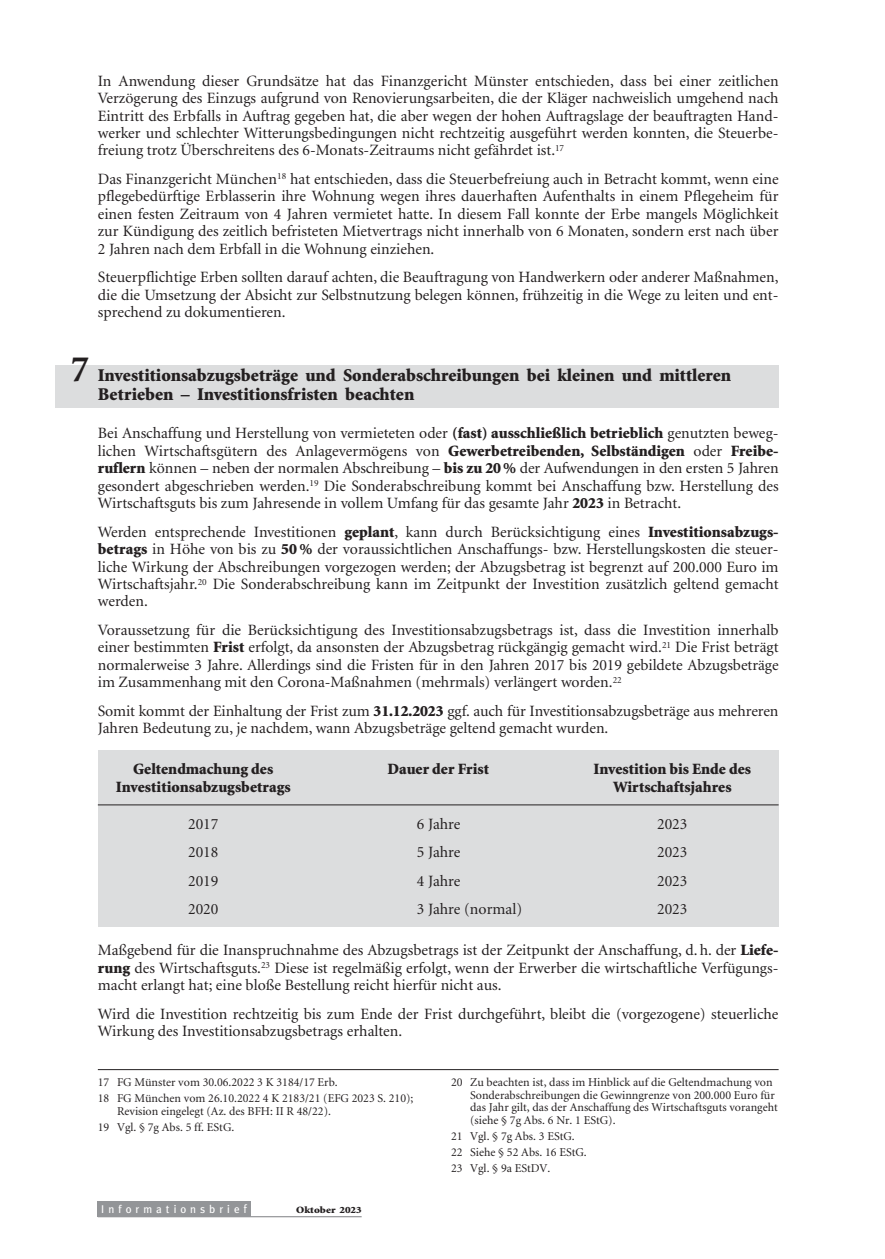
<style>
.page{position:relative;width:885px;height:1259px;background:#fff}
.page>*{position:absolute;margin:0;border:0;box-sizing:border-box;transform-origin:0 0}
.t1{font:900 18px/19.2px "Minion";color:#231f20}
.t2{font:15.75px/17.4px "Minion";color:#231f20;text-align:justify}
.t3{font:900 15.75px "Minion";color:#231f20}
.t4{font:12px/15.9px "Minion";color:#231f20}
.t5{font:11.25px "Meta";letter-spacing:.36em;color:#fff}
.t6{font:900 9.6px "Minion";color:#231f20;scale:1.15 1}
.s1{font-weight:700;font-size:37.5px}
.s2{font-weight:900}
.s3{font-size:12px}
</style>
<div class="page">
<div style="left:98px;top:750px;width:680px;height:177px;background:#dcddde"></div>
<div style="left:55px;top:365px;width:723px;height:43px;background:#dcddde"></div>
<div style="left:98px;top:1200px;width:153px;height:16px;background:#939598"></div>
<hr style="left:98px;top:1216px;width:263px;height:1px;background:#939598">
<hr style="left:98px;top:804px;width:680px;height:1px;background:#231f20">
<hr style="left:98px;top:1069px;width:680px;height:1px;background:#231f20">
<p class="t2" style="left:98px;top:73px;width:682px">In Anwendung dieser Grundsätze hat das Finanzgericht Münster entschieden, dass bei einer zeitlichen Verzögerung des Einzugs aufgrund von Renovierungsarbeiten, die der Kläger nachweislich umgehend nach Eintritt des Erbfalls in Auftrag gegeben hat, die aber wegen der hohen Auftragslage der beauftragten Hand&shy;werker und schlechter Witterungsbedingungen nicht rechtzeitig ausgeführt werden konnten, die Steuerbe&shy;freiung trotz Überschreitens des 6-Monats-Zeitraums nicht gefährdet ist.<sup>17</sup></p>
<p class="t2" style="left:98px;top:171px;width:682px">Das Finanzgericht München<sup>18</sup> hat entschieden, dass die Steuerbefreiung auch in Betracht kommt, wenn eine pflegebedürftige Erblasserin ihre Wohnung wegen ihres dauerhaften Aufenthalts in einem Pflegeheim für einen festen Zeitraum von 4 Jahren vermietet hatte. In diesem Fall konnte der Erbe mangels Möglichkeit zur Kündigung des zeitlich befristeten Mietvertrags nicht innerhalb von 6 Monaten, sondern erst nach über 2 Jahren nach dem Erbfall in die Wohnung einziehen.</p>
<p class="t2" style="left:98px;top:270px;width:682px">Steuerpflichtige Erben sollten darauf achten, die Beauftragung von Handwerkern oder anderer Maßnahmen, die die Umsetzung der Absicht zur Selbstnutzung belegen können, frühzeitig in die Wege zu leiten und ent&shy;sprechend zu dokumentieren.</p>
<p class="t1" style="left:98px;top:367px;width:634px;text-indent:-27px"><span class="s1">7</span> Investitionsabzugsbeträge und Sonderabschreibungen bei kleinen und mittleren<br>Betrieben – Investitionsfristen beachten</p>
<p class="t2" style="left:98px;top:426px;width:682px">Bei Anschaffung und Herstellung von vermieteten oder <span class="s2">(fast) ausschließlich betrieblich</span> genutzten beweg&shy;lichen Wirtschaftsgütern des Anlagevermögens von <span class="s2">Gewerbetreibenden, Selbständigen</span> oder <span class="s2">Freibe&shy;ruflern</span> können – neben der normalen Abschreibung – <span class="s2">bis zu 20 %</span> der Aufwendungen in den ersten 5 Jahren gesondert abgeschrieben werden.<sup>19</sup> Die Sonderabschreibung kommt bei Anschaffung bzw. Herstellung des Wirtschaftsguts bis zum Jahresende in vollem Umfang für das gesamte Jahr <span class="s2">2023</span> in Betracht.</p>
<p class="t2" style="left:98px;top:524px;width:682px">Werden entsprechende Investitionen <span class="s2">geplant</span>, kann durch Berücksichtigung eines <span class="s2">Investitionsabzugs&shy;betrags</span> in Höhe von bis zu <span class="s2">50 %</span> der voraussichtlichen Anschaffungs- bzw. Herstellungskosten die steuer&shy;liche Wirkung der Abschreibungen vorgezogen werden; der Abzugsbetrag ist begrenzt auf 200.000 Euro im Wirtschaftsjahr.<sup>20</sup> Die Sonderabschreibung kann im Zeitpunkt der Investition zusätzlich geltend gemacht werden.</p>
<p class="t2" style="left:98px;top:622px;width:682px">Voraussetzung für die Berücksichtigung des Investitionsabzugsbetrags ist, dass die Investition innerhalb einer bestimmten <span class="s2">Frist</span> erfolgt, da ansonsten der Abzugsbetrag rückgängig gemacht wird.<sup>21</sup> Die Frist beträgt normalerweise 3 Jahre. Allerdings sind die Fristen für in den Jahren 2017 bis 2019 gebildete Abzugsbeträge im Zusammenhang mit den Corona-Maßnahmen (mehrmals) verlängert worden.<sup>22</sup></p>
<p class="t2" style="left:98px;top:703px;width:682px">Somit kommt der Einhaltung der Frist zum <span class="s2">31.12.2023</span> ggf. auch für Investitionsabzugsbeträge aus mehreren<br>Jahren Bedeutung zu, je nachdem, wann Abzugsbeträge geltend gemacht wurden.</p>
<p class="t3" style="left:133px;top:763px;width:141px">Geltendmachung des</p>
<p class="t3" style="left:387px;top:763px;width:103px">Dauer der Frist</p>
<p class="t3" style="left:593px;top:763px;width:159px">Investition bis Ende des</p>
<p class="t3" style="left:116px;top:780px;width:176px">Investitionsabzugsbetrags</p>
<p class="t3" style="left:613px;top:780px;width:120px">Wirtschaftsjahres</p>
<p class="t2" style="left:188px;top:816px;width:32px">2017</p>
<p class="t2" style="left:417px;top:816px;width:45px">6 Jahre</p>
<p class="t2" style="left:657px;top:816px;width:32px">2023</p>
<p class="t2" style="left:188px;top:845px;width:32px">2018</p>
<p class="t2" style="left:417px;top:845px;width:45px">5 Jahre</p>
<p class="t2" style="left:657px;top:845px;width:32px">2023</p>
<p class="t2" style="left:188px;top:873px;width:32px">2019</p>
<p class="t2" style="left:417px;top:873px;width:45px">4 Jahre</p>
<p class="t2" style="left:657px;top:873px;width:32px">2023</p>
<p class="t2" style="left:188px;top:901px;width:32px">2020</p>
<p class="t2" style="left:417px;top:901px;width:107px">3 Jahre (normal)</p>
<p class="t2" style="left:657px;top:901px;width:32px">2023</p>
<p class="t2" style="left:98px;top:943px;width:682px">Maßgebend für die Inanspruchnahme des Abzugsbetrags ist der Zeitpunkt der Anschaffung, d. h. der <span class="s2">Liefe&shy;rung</span> des Wirtschaftsguts.<sup>23</sup> Diese ist regelmäßig erfolgt, wenn der Erwerber die wirtschaftliche Verfügungs&shy;macht erlangt hat; eine bloße Bestellung reicht hierfür nicht aus.</p>
<p class="t2" style="left:98px;top:1006px;width:682px">Wird die Investition rechtzeitig bis zum Ende der Frist durchgeführt, bleibt die (vorgezogene) steuerliche<br>Wirkung des Investitionsabzugsbetrags erhalten.</p>
<p class="t4" style="left:98px;top:1075px;width:317px">17 FG Münster vom 30.06.2022 3 K 3184/17 Erb.<br>18 FG München vom 26.10.2022 4 K 2183/21 (EFG 2023 S. 210);</p>
<p class="t4" style="left:98px;top:1103px;width:234px;text-indent:19px">Revision eingelegt (Az. des BFH: II R 48/22).<br>19 Vgl. § 7g Abs. 5 ff. EStG.</p>
<p class="t4" style="left:470px;top:1076px;width:309px;line-height:12.8px;text-indent:-19px">20 Zu beachten ist, dass im Hinblick auf die Geltendmachung von Sonderabschreibungen die Gewinngrenze von 200.000 Euro für das Jahr gilt, das der Anschaffung des Wirtschaftsguts vorangeht (siehe § 7g Abs. 6 Nr. 1 EStG).</p>
<p class="t4" style="left:451px;top:1129px;width:137px">21 Vgl. § 7g Abs. 3 EStG.<br>22 Siehe § 52 Abs. 16 EStG.<br>23 Vgl. § 9a EStDV.</p>
<p class="t5" style="left:101px;top:1202px;width:147px">Informationsbrie<span class="s3">f</span></p>
<p class="t6" style="left:296px;top:1206px;width:58px">Oktober 2023</p>
</div>
